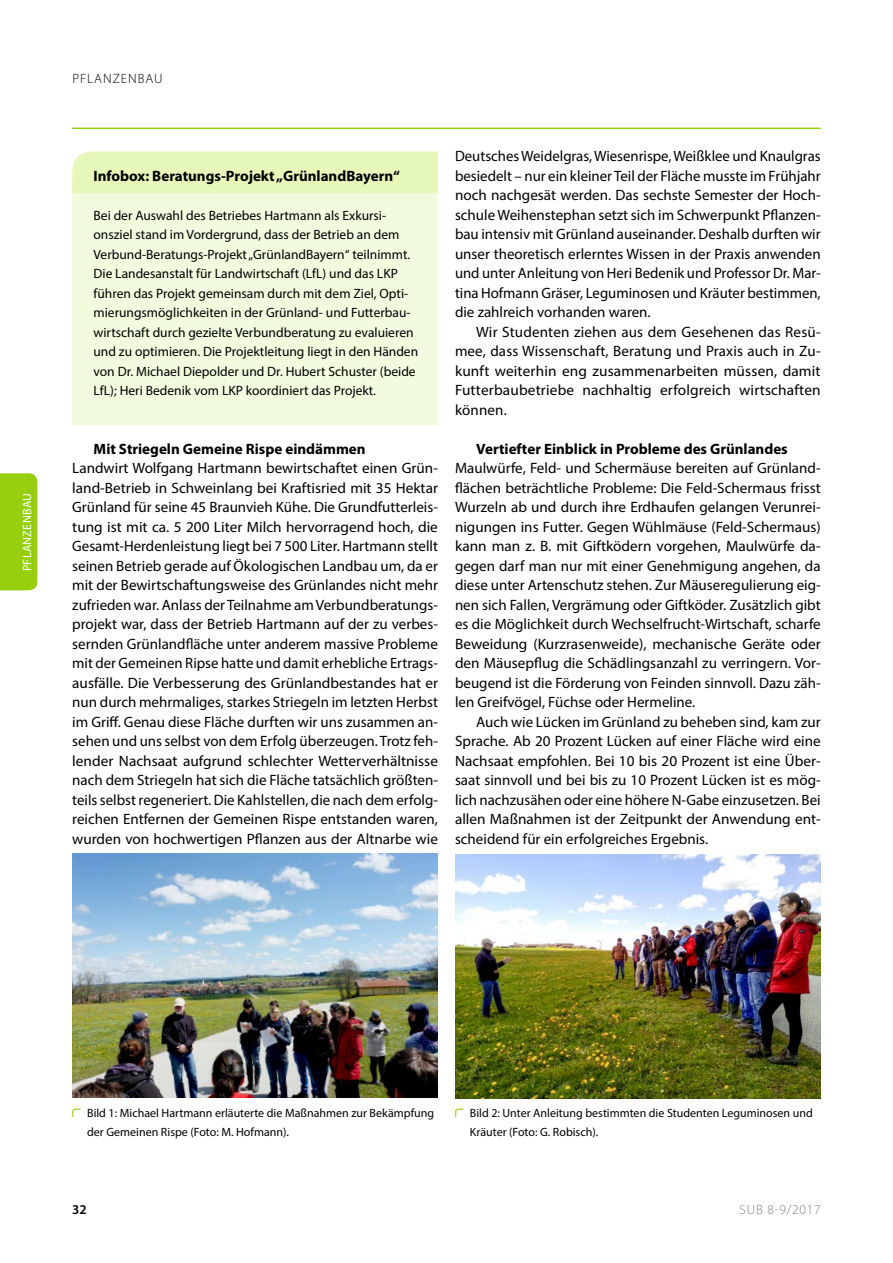
<style>
.page{position:relative;width:893px;height:1263px;background:#fff}
.page>*{position:absolute;margin:0;border:0;box-sizing:border-box;transform-origin:0 0}
.P__Fliesstext_Erste{font:15px/19.5px "Myriad Pro";color:#000;text-align:justify}
.P__Fliesstext{font:15px/19.5px "Myriad Pro";color:#000;text-align:justify}
.H3__Fliesstext_Zwis{font:700 15px "Myriad Pro";color:#000}
.H3__Infobox_Headlin{font:700 15px "Myriad Pro";color:#000}
.P__Infobox_Fliesste{font:13.5px/19.5px "Myriad Pro";color:#000}
.t1{font:300 13.5px "Myriad Pro";letter-spacing:.05em;color:#818181}
.t2{font:300 13.5px "Myriad Pro";color:#000}
.t3{font:600 13.5px "Myriad Pro";color:#000}
.P_Listenfunktion__B{font:12px/19.5px "Myriad Pro";color:#000}
.t4{font:12px "Myriad Pro";color:#fff}
.s1{font-family:"Fueak Bogen";color:#97cf0e}
</style>
<div class="page">
<hr style="left:72px;top:128px;width:749px;height:1px;background:#97cf0e">
<div style="left:0;top:473px;width:37px;height:117px;background:#97cf0e"></div>
<div style="left:72px;top:181px;width:366px;height:244px;background:#f2fbde"></div>
<div style="left:72px;top:152px;width:366px;height:42px;background:#e6f7ba"></div>
<img style="left:72px;top:854px;width:366px;height:243px">
<img style="left:455px;top:855px;width:366px;height:243px">
<p class="t4" style="left:20px;top:571px;width:78px;rotate:-90deg">Pflanzenbau</p>
<p class="t2" style="left:72px;top:71px;width:17px">PFLANZENBAU</p>
<h3 class="H3__Infobox_Headlin" style="left:94px;top:166px;width:308px">Infobox: Beratungs-Projekt „GrünlandBayern“</h3>
<p class="P__Infobox_Fliesste" style="left:94px;top:205px;width:326px">Bei der Auswahl des Betriebes Hartmann als Exkursi&shy;onsziel stand im Vordergrund, dass der Betrieb an dem Verbund-Beratungs-Projekt „GrünlandBayern“ teilnimmt.<br>Die Landesanstalt für Landwirtschaft (LfL) und das LKP führen das Projekt gemeinsam durch mit dem Ziel, Opti&shy;mierungsmöglichkeiten in der Grünland- und Futterbau&shy;wirtschaft durch gezielte Verbundberatung zu evaluieren und zu optimieren. Die Projektleitung liegt in den Händen von Dr. Michael Diepolder und Dr. Hubert Schuster (beide LfL); Heri Bedenik vom LKP koordiniert das Projekt.</p>
<h3 class="H3__Fliesstext_Zwis" style="left:94px;top:439px;width:274px">Mit Striegeln Gemeine Rispe eindämmen</h3>
<p class="P__Fliesstext_Erste" style="left:72px;top:458px;width:367px">Landwirt Wolfgang Hartmann bewirtschaftet einen Grün&shy;land-Betrieb in Schweinlang bei Kraftisried mit 35 Hektar Grünland für seine 45 Braunvieh Kühe. Die Grundfutterleis&shy;tung ist mit ca. 5 200 Liter Milch hervorragend hoch, die Gesamt-Herdenleistung liegt bei 7 500 Liter. Hartmann stellt seinen Betrieb gerade auf Ökologischen Landbau um, da er mit der Bewirtschaftungsweise des Grünlandes nicht mehr zufrieden war. Anlass der Teilnahme am Verbundberatungs&shy;projekt war, dass der Betrieb Hartmann auf der zu verbes&shy;sernden Grünlandfläche unter anderem massive Probleme mit der Gemeinen Ripse hatte und damit erhebliche Ertrags&shy;ausfälle. Die Verbesserung des Grünlandbestandes hat er nun durch mehrmaliges, starkes Striegeln im letzten Herbst im Griff. Genau diese Fläche durften wir uns zusammen an&shy;sehen und uns selbst von dem Erfolg überzeugen. Trotz feh&shy;lender Nachsaat aufgrund schlechter Wetterverhältnisse nach dem Striegeln hat sich die Fläche tatsächlich größten&shy;teils selbst regeneriert. Die Kahlstellen, die nach dem erfolg&shy;reichen Entfernen der Gemeinen Rispe entstanden waren, wurden von hochwertigen Pflanzen aus der Altnarbe wie</p>
<p class="P__Fliesstext_Erste" style="left:455px;top:146px;width:367px">Deutsches Weidelgras, Wiesenrispe, Weißklee und Knaulgras besiedelt – nur ein kleiner Teil der Fläche musste im Frühjahr noch nachgesät werden. Das sechste Semester der Hoch&shy;schule Weihenstephan setzt sich im Schwerpunkt Pflanzen&shy;bau intensiv mit Grünland auseinander. Deshalb durften wir unser theoretisch erlerntes Wissen in der Praxis anwenden und unter Anleitung von Heri Bedenik und Professor Dr. Mar&shy;tina Hofmann Gräser, Leguminosen und Kräuter bestimmen, die zahlreich vorhanden waren.</p>
<p class="P__Fliesstext" style="left:455px;top:322px;width:367px;text-indent:21px">Wir Studenten ziehen aus dem Gesehenen das Resü&shy;mee, dass Wissenschaft, Beratung und Praxis auch in Zu&shy;kunft weiterhin eng zusammenarbeiten müssen, damit Futterbaubetriebe nachhaltig erfolgreich wirtschaften können.</p>
<h3 class="H3__Fliesstext_Zwis" style="left:476px;top:439px;width:313px">Vertiefter Einblick in Probleme des Grünlandes</h3>
<p class="P__Fliesstext_Erste" style="left:455px;top:458px;width:367px">Maulwürfe, Feld- und Schermäuse bereiten auf Grünland&shy;flächen beträchtliche Probleme: Die Feld-Schermaus frisst Wurzeln ab und durch ihre Erdhaufen gelangen Verunrei&shy;nigungen ins Futter. Gegen Wühlmäuse (Feld-Schermaus) kann man z. B. mit Giftködern vorgehen, Maulwürfe da&shy;gegen darf man nur mit einer Genehmigung angehen, da diese unter Artenschutz stehen. Zur Mäuseregulierung eig&shy;nen sich Fallen, Vergrämung oder Giftköder. Zusätzlich gibt es die Möglichkeit durch Wechselfrucht-Wirtschaft, scharfe Beweidung (Kurzrasenweide), mechanische Geräte oder den Mäusepflug die Schädlingsanzahl zu verringern. Vor&shy;beugend ist die Förderung von Feinden sinnvoll. Dazu zäh&shy;len Greifvögel, Füchse oder Hermeline.</p>
<p class="P__Fliesstext" style="left:455px;top:712px;width:367px;text-indent:21px">Auch wie Lücken im Grünland zu beheben sind, kam zur Sprache. Ab 20 Prozent Lücken auf einer Fläche wird eine Nachsaat empfohlen. Bei 10 bis 20 Prozent ist eine Über&shy;saat sinnvoll und bei bis zu 10 Prozent Lücken ist es mög&shy;lich nachzusähen oder eine höhere N-Gabe einzusetzen. Bei allen Maßnahmen ist der Zeitpunkt der Anwendung ent&shy;scheidend für ein erfolgreiches Ergebnis.</p>
<p class="P_Listenfunktion__B" style="left:87px;top:1103px;width:348px;text-indent:-15px"><span class="s1">→</span> Bild 1: Michael Hartmann erläuterte die Maßnahmen zur Bekämpfung der Gemeinen Rispe (Foto: M. Hofmann).</p>
<p class="P_Listenfunktion__B" style="left:470px;top:1103px;width:344px;text-indent:-15px"><span class="s1">→</span> Bild 2: Unter Anleitung bestimmten die Studenten Leguminosen und<br>Kräuter (Foto: G. Robisch).</p>
<p class="t3" style="left:72px;top:1201px;width:16px">32</p>
<p class="t1" style="left:739px;top:1202px;width:83px">SUB 8-9/2017</p>
</div>
